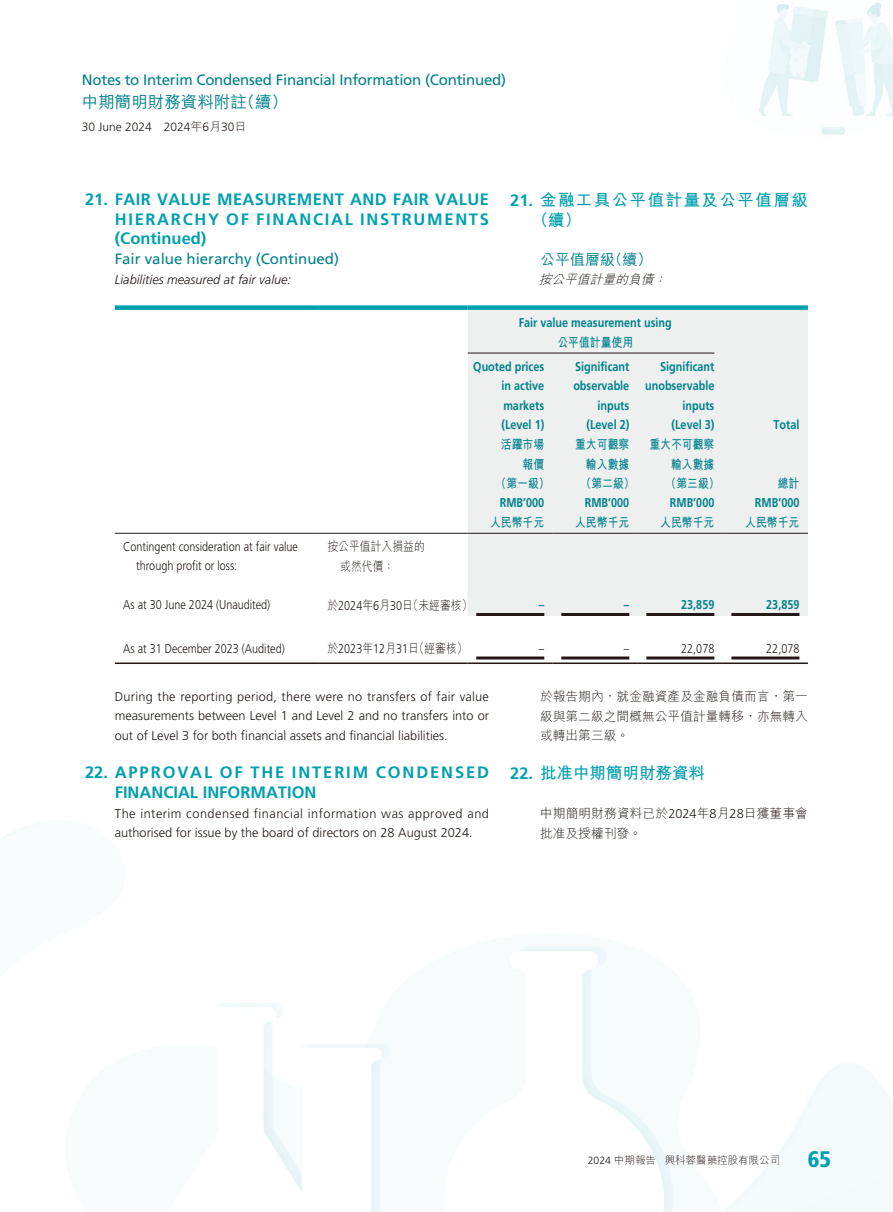
<style>
.page{position:relative;width:893px;height:1212px;background:#fff}
.page>*{position:absolute;margin:0;border:0;box-sizing:border-box;transform-origin:0 0}
.t1{font:700 16.5px/19.5px "Frutiger LT Std";letter-spacing:.1em;color:#00a0af;text-align:justify}
.t2{font:16.5px/19.5px "M Hei HK Bold E Ten B5 H";letter-spacing:.09em;color:#00a0af}
.t3{font:16.5px "M Hei HK Medium E Ten B5 H";color:#00818c}
.t4{font:16.5px "M Hei HK Bold E Ten B5 H";color:#00a0af}
.t5{font:15px "Frutiger LT Std";letter-spacing:-.015em;color:#00818c}
.t6{font:15px "M Hei HK Medium E Ten B5 H";color:#00818c}
.t7{font:700 12.75px/19.5px "Frutiger LT Std";color:#00818c;text-align:right;scale:.85 1}
.t8{font:300 12.75px/19.5px "Frutiger LT Std";color:#231916;text-align:justify}
.t9{font:300 12.75px/19.5px "Frutiger LT Std";color:#231916;scale:.85 1}
.t10{font:300 12.75px/19.5px "Frutiger LT Std";letter-spacing:.04em;color:#231916}
.t11{font:12.75px/19.5px "M Hei HK Light E Ten B5 H";color:#231916;text-align:justify}
.t12{font:12.75px/19.5px "M Hei HK Bold E Ten B5 H";color:#00818c;text-align:center;scale:.85 1}
.t13{font:12.75px/19.5px "M Hei HK Light E Ten B5 H";color:#231916;scale:.85 1}
.t14{font:italic 300 12.75px "Frutiger LT Std";color:#231916}
.t15{font:italic 12.75px "M Hei HK Light E Ten B5 H";color:#231916}
.t16{font:300 12px "Frutiger LT Std";color:#231916}
.t17{font:10.5px "M Hei HK Light E Ten B5 H";color:#231916}
.s1{font-family:"M Hei HK Light E Ten B5 H";font-weight:400}
.s2{font-family:"Frutiger LT Std";font-weight:700}
.s3{font-family:"Frutiger LT Std";font-weight:300}
.s4{font-family:"Frutiger LT Std";font-weight:900;font-stretch:condensed;font-size:22.5px;color:#00a0af}
</style>
<div class="page">
<img style="left:0;top:2px;width:893px;height:1210px">
<div style="left:468px;top:310px;width:340px;height:306px;background:#eeefef"></div>
<div style="left:115px;top:305px;width:204px;height:5px;background:#00a0af"></div>
<div style="left:319px;top:305px;width:149px;height:5px;background:#00a0af"></div>
<div style="left:468px;top:305px;width:340px;height:5px;background:#00a0af"></div>
<hr style="left:468px;top:353px;width:246px;height:1px;background:#231916">
<hr style="left:115px;top:533px;width:204px;height:1px;background:#231916">
<hr style="left:319px;top:533px;width:149px;height:1px;background:#231916">
<hr style="left:468px;top:533px;width:85px;height:1px;background:#231916">
<hr style="left:553px;top:533px;width:85px;height:1px;background:#231916">
<hr style="left:638px;top:533px;width:85px;height:1px;background:#231916">
<hr style="left:723px;top:533px;width:85px;height:1px;background:#231916">
<hr style="left:476px;top:613px;width:68px;height:3px;background:#231916">
<hr style="left:561px;top:613px;width:68px;height:3px;background:#231916">
<hr style="left:646px;top:613px;width:68px;height:3px;background:#231916">
<hr style="left:731px;top:613px;width:68px;height:3px;background:#231916">
<hr style="left:476px;top:656px;width:68px;height:3px;background:#231916">
<hr style="left:561px;top:656px;width:68px;height:3px;background:#231916">
<hr style="left:646px;top:656px;width:68px;height:3px;background:#231916">
<hr style="left:731px;top:656px;width:68px;height:3px;background:#231916">
<hr style="left:115px;top:662px;width:204px;height:2px;background:#231916">
<hr style="left:319px;top:662px;width:149px;height:2px;background:#231916">
<hr style="left:468px;top:662px;width:85px;height:2px;background:#231916">
<hr style="left:553px;top:662px;width:85px;height:2px;background:#231916">
<hr style="left:638px;top:662px;width:85px;height:2px;background:#231916">
<hr style="left:723px;top:662px;width:85px;height:2px;background:#231916">
<p class="t5" style="left:82px;top:72px;width:426px">Notes to Interim Condensed Financial Information (Continued)</p>
<p class="t3" style="left:82px;top:95px;width:208px">中期簡明財務資料附註（續）</p>
<p class="t16" style="left:82px;top:121px;width:166px">30 June 2024 2024<span class="s1">年</span>6<span class="s1">月</span>30<span class="s1">日</span></p>
<p class="t1" style="left:115px;top:190px;width:376px;text-indent:-30px">21. FAIR VALUE MEASUREMENT AND FAIR VALUE HIERARCHY OF FINANCIAL INSTRUMENTS (Continued)</p>
<p class="t5" style="left:115px;top:251px;width:226px">Fair value hierarchy (Continued)</p>
<p class="t14" style="left:115px;top:273px;width:178px">Liabilities measured at fair value:</p>
<p class="t2" style="left:532px;top:192px;width:278px;text-indent:-22px"><span class="s2">21.</span> 金融工具公平值計量及公平值層級（續）</p>
<p class="t6" style="left:540px;top:253px;width:114px">公平值層級（續）</p>
<p class="t15" style="left:539px;top:274px;width:132px">按公平值計量的負債：</p>
<p class="t7" style="left:519px;top:314px;width:181px">Fair value measurement using</p>
<p class="t12" style="left:557px;top:334px;width:91px">公平值計量使用</p>
<p class="t7" style="left:501px;top:357px;width:52px;text-align:justify;text-indent:-28px">Quoted prices in active markets (Level 1)</p>
<p class="t7" style="left:573px;top:357px;width:67px">Significant observable inputs (Level 2)</p>
<p class="t7" style="left:645px;top:357px;width:83px">Significant unobservable inputs<br>(Level 3)</p>
<p class="t7" style="left:773px;top:416px;width:32px">Total</p>
<p class="t12" style="left:501px;top:436px;width:52px">活躍市場</p>
<p class="t12" style="left:523px;top:456px;width:27px">報價</p>
<p class="t12" style="left:495px;top:475px;width:65px">（第一級）</p>
<p class="t12" style="left:575px;top:436px;width:72px">重大可觀察輸入數據<br>（第二級）</p>
<p class="t12" style="left:649px;top:436px;width:78px">重大不可觀察</p>
<p class="t12" style="left:671px;top:456px;width:52px">輸入數據</p>
<p class="t12" style="left:666px;top:475px;width:65px">（第三級）</p>
<p class="t12" style="left:778px;top:475px;width:27px">總計</p>
<p class="t7" style="left:500px;top:494px;width:54px">RMB’000</p>
<p class="t7" style="left:585px;top:494px;width:54px">RMB’000</p>
<p class="t7" style="left:670px;top:494px;width:54px">RMB’000</p>
<p class="t7" style="left:755px;top:494px;width:54px">RMB’000</p>
<p class="t12" style="left:490px;top:514px;width:65px">人民幣千元</p>
<p class="t12" style="left:575px;top:514px;width:65px">人民幣千元</p>
<p class="t12" style="left:660px;top:514px;width:65px">人民幣千元</p>
<p class="t12" style="left:745px;top:514px;width:65px">人民幣千元</p>
<p class="t9" style="left:136px;top:537px;width:192px;text-indent:-13px">Contingent consideration at fair value through profit or loss:</p>
<p class="t13" style="left:340px;top:538px;width:101px;text-indent:-13px">按公平值計入損益的或然代價：</p>
<p class="t9" style="left:123px;top:596px;width:174px">As at 30 June 2024 (Unaudited)</p>
<p class="t13" style="left:327px;top:597px;width:172px">於<span class="s3">2024</span>年<span class="s3">6</span>月<span class="s3">30</span>日（未經審核）</p>
<p class="t7" style="left:539px;top:596px;width:8px">–</p>
<p class="t7" style="left:624px;top:596px;width:8px">–</p>
<p class="t7" style="left:681px;top:596px;width:40px">23,859</p>
<p class="t7" style="left:766px;top:596px;width:40px">23,859</p>
<p class="t9" style="left:123px;top:639px;width:191px">As at 31 December 2023 (Audited)</p>
<p class="t13" style="left:327px;top:640px;width:167px">於<span class="s3">2023</span>年<span class="s3">12</span>月<span class="s3">31</span>日（經審核）</p>
<p class="t9" style="left:539px;top:639px;width:8px">–</p>
<p class="t9" style="left:624px;top:639px;width:8px">–</p>
<p class="t9" style="left:681px;top:639px;width:40px">22,078</p>
<p class="t9" style="left:766px;top:639px;width:40px">22,078</p>
<p class="t8" style="left:115px;top:687px;width:376px">During the reporting period, there were no transfers of fair value measurements between Level 1 and Level 2 and no transfers into or out of Level 3 for both financial assets and financial liabilities.</p>
<p class="t1" style="left:115px;top:764px;width:376px;text-indent:-30px">22. APPROVAL OF THE INTERIM CONDENSED<br>FINANCIAL INFORMATION</p>
<p class="t10" style="left:115px;top:804px;width:376px">The interim condensed financial information was approved and authorised for issue by the board of directors on 28 August 2024.</p>
<p class="t11" style="left:540px;top:688px;width:269px">於報告期內，就金融資產及金融負債而言，第一級與第二級之間概無公平值計量轉移，亦無轉入或轉出第三級。</p>
<p class="t4" style="left:510px;top:766px;width:196px"><span class="s2">22.</span> 批准中期簡明財務資料</p>
<p class="t11" style="left:540px;top:805px;width:269px">中期簡明財務資料已於<span class="s3">2024</span>年<span class="s3">8</span>月<span class="s3">28</span>日獲董事會批准及授權刊發。</p>
<p class="t17" style="left:588px;top:1156px;width:245px"><span class="s3">2024</span> 中期報告 興科蓉醫藥控股有限公司 <span class="s4">65</span></p>
</div>
